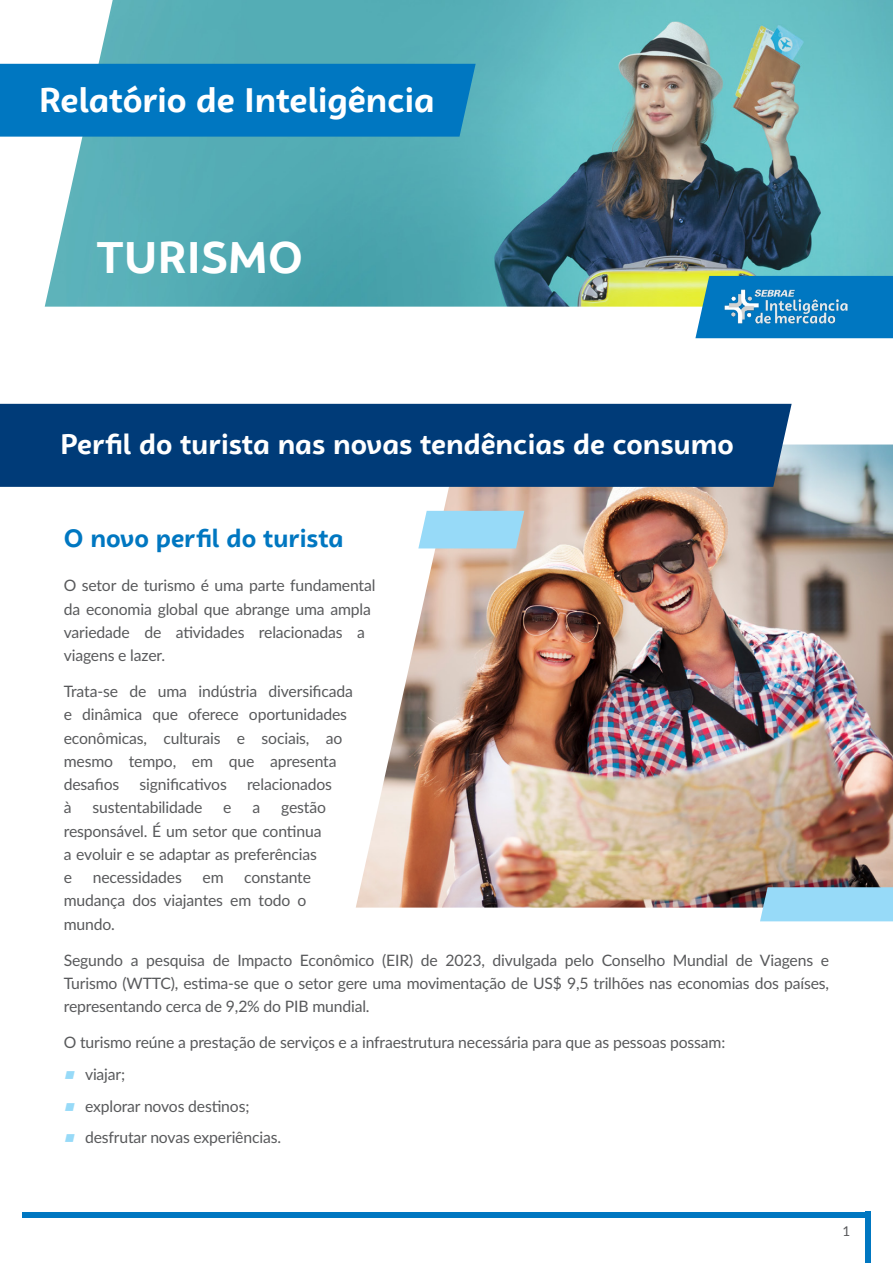
<style>
.page{position:relative;width:893px;height:1263px;background:#fff}
.page>*{position:absolute;margin:0;border:0;box-sizing:border-box;transform-origin:0 0}
.t1{font:700 45px "Campuni";color:#fff}
.t2{font:700 34.65px "Campuni";color:#fff}
.t3{font:700 28.5px "Campuni";color:#fff}
.t4{font:700 25.5px "Campuni";color:#0077c1}
.t5{font:15.75px/23.2px "Lato";letter-spacing:-.01em;color:#58595b}
.t6{font:13.5px "Lato";color:#58595b}
.s1{color:#97daf8}
</style>
<div class="page">
<div style="left:23px;top:1212px;width:847px;height:5px;background:#0077c1"></div>
<div style="left:865px;top:1212px;width:5px;height:51px;background:#0077c1"></div>
<img style="left:356px;top:444px;width:537px;height:463px">
<img style="left:45px;top:0;width:848px;height:307px">
<svg style="left:695px;top:276px;width:198px;height:62px;background:#1582ba"></svg>
<img style="left:712px;top:281px;width:144px;height:50px">
<svg style="left:418px;top:511px;width:106px;height:37px;background:#9ddaf5"></svg>
<div style="left:760px;top:887px;width:133px;height:34px;background:#97daf8"></div>
<div style="left:0;top:64px;width:476px;height:73px;background:#0077c1"></div>
<div style="left:0;top:404px;width:792px;height:83px;background:#003b78"></div>
<h2 class="t2" style="left:39px;top:78px;width:397px">Relatório de Inteligência</h2>
<h1 class="t1" style="left:96px;top:228px;width:208px">TURISMO</h1>
<h3 class="t3" style="left:60px;top:426px;width:675px">Perfil do turista nas novas tendências de consumo</h3>
<h3 class="t4" style="left:64px;top:522px;width:281px">O novo perfil do turista</h3>
<p class="t5" style="left:64px;top:573px;width:313px">O setor de turismo é uma parte fundamental da economia global que abrange uma ampla variedade de atividades relacionadas a viagens e lazer.</p>
<p class="t5" style="left:64px;top:679px;width:291px">Trata-se de uma indústria diversificada e dinâmica que oferece oportunidades econômicas, culturais e sociais, ao mesmo tempo, em que apresenta desafios</p>
<p class="t5" style="left:140px;top:772px;width:89px">significativos</p>
<p class="t5" style="left:247px;top:772px;width:86px">relacionados</p>
<p class="t5" style="left:64px;top:795px;width:9px">à</p>
<p class="t5" style="left:92px;top:795px;width:111px">sustentabilidade</p>
<p class="t5" style="left:223px;top:795px;width:10px">e</p>
<p class="t5" style="left:252px;top:795px;width:9px">a</p>
<p class="t5" style="left:64px;top:795px;width:264px;text-indent:217px">gestão responsável. É um setor que continua a evoluir e se adaptar as preferências e</p>
<p class="t5" style="left:93px;top:865px;width:91px">necessidades</p>
<p class="t5" style="left:203px;top:865px;width:23px">em</p>
<p class="t5" style="left:64px;top:865px;width:249px;text-indent:181px">constante mudança dos viajantes em todo o mundo.</p>
<p class="t5" style="left:64px;top:947px;width:767px;text-align:justify">Segundo a pesquisa de Impacto Econômico (EIR) de 2023, divulgada pelo Conselho Mundial de Viagens e Turismo (WTTC), estima-se que o setor gere uma movimentação de US$ 9,5 trilhões nas economias dos países, representando cerca de 9,2% do PIB mundial.</p>
<p class="t5" style="left:64px;top:1030px;width:663px">O turismo reúne a prestação de serviços e a infraestrutura necessária para que as pessoas possam:</p>
<p class="t5" style="left:64px;top:1062px;width:63px"><span class="s1">■</span> viajar;</p>
<p class="t5" style="left:64px;top:1094px;width:187px"><span class="s1">■</span> explorar novos destinos;</p>
<p class="t5" style="left:64px;top:1125px;width:219px"><span class="s1">■</span> desfrutar novas experiências.</p>
<p class="t6" style="left:843px;top:1221px;width:9px">1</p>
</div>
